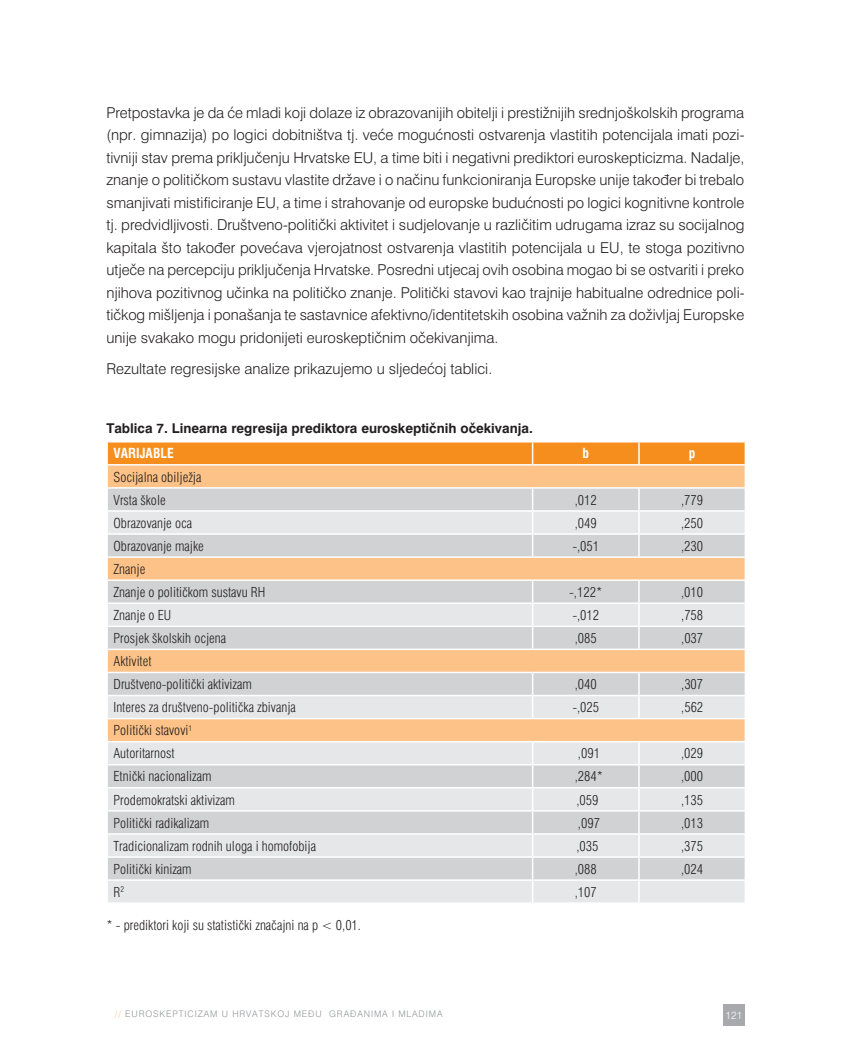
<style>
.page{position:relative;width:851px;height:1063px;background:#fff}
.page>*{position:absolute;margin:0;border:0;box-sizing:border-box;transform-origin:0 0}
.t1{font:15px/22.5px "HR Swiss 721 Light BT";color:#231f20;text-align:justify}
.t2{font:13.5px/23.1px "HR Swiss 721 Light Condensed BT";color:#231f20}
.t3{font:13.5px "HR Swiss 721 Bold BT";color:#231f20}
.t4{font:13.5px "HR Swiss 721 Bold Condensed BT";color:#fff}
.t5{font:10.5px "HR Swiss 721 Light BT";color:#fff}
.t6{font:9px "HR Swiss 721 Light BT";letter-spacing:.1em;color:#939598}
.s1{color:#fcc287}
</style>
<div class="page">
<div style="left:723px;top:1004px;width:21px;height:21px;background:#a8a9ad"></div>
<div style="left:108px;top:466px;width:636px;height:21px;background:#fcc287"></div>
<div style="left:108px;top:489px;width:636px;height:21px;background:#d1d2d4"></div>
<svg style="left:108px;top:512px;width:636px;height:390px;background:#e1d8cf"></svg>
<div style="left:107px;top:442px;width:638px;height:22px;background:#f68e1e"></div>
<hr style="left:744px;top:443px;width:2px;height:21px;background:#fff">
<hr style="left:531px;top:489px;width:2px;height:21px;background:#fff">
<hr style="left:531px;top:512px;width:2px;height:21px;background:#fff">
<hr style="left:106px;top:533px;width:426px;height:2px;background:#fff">
<hr style="left:532px;top:533px;width:107px;height:2px;background:#fff">
<hr style="left:531px;top:535px;width:2px;height:21px;background:#fff">
<hr style="left:639px;top:533px;width:107px;height:2px;background:#fff">
<svg style="left:638px;top:489px;width:1px;height:67px"></svg>
<hr style="left:531px;top:581px;width:2px;height:22px;background:#fff">
<hr style="left:106px;top:603px;width:426px;height:1px;background:#fff">
<hr style="left:532px;top:603px;width:107px;height:1px;background:#fff">
<hr style="left:531px;top:604px;width:2px;height:22px;background:#fff">
<hr style="left:639px;top:603px;width:107px;height:1px;background:#fff">
<hr style="left:106px;top:626px;width:426px;height:1px;background:#fff">
<hr style="left:532px;top:626px;width:107px;height:1px;background:#fff">
<hr style="left:531px;top:627px;width:2px;height:22px;background:#fff">
<hr style="left:639px;top:626px;width:107px;height:1px;background:#fff">
<svg style="left:638px;top:581px;width:1px;height:68px"></svg>
<hr style="left:531px;top:673px;width:2px;height:22px;background:#fff">
<hr style="left:106px;top:695px;width:426px;height:1px;background:#fff">
<hr style="left:532px;top:695px;width:107px;height:1px;background:#fff">
<hr style="left:531px;top:696px;width:2px;height:22px;background:#fff">
<hr style="left:639px;top:695px;width:107px;height:1px;background:#fff">
<svg style="left:638px;top:673px;width:1px;height:45px"></svg>
<hr style="left:531px;top:742px;width:2px;height:22px;background:#fff">
<hr style="left:106px;top:764px;width:426px;height:1px;background:#fff">
<hr style="left:532px;top:764px;width:107px;height:1px;background:#fff">
<hr style="left:531px;top:765px;width:2px;height:22px;background:#fff">
<hr style="left:639px;top:764px;width:107px;height:1px;background:#fff">
<hr style="left:106px;top:787px;width:426px;height:2px;background:#fff">
<hr style="left:532px;top:787px;width:107px;height:2px;background:#fff">
<hr style="left:531px;top:789px;width:2px;height:21px;background:#fff">
<hr style="left:639px;top:787px;width:107px;height:2px;background:#fff">
<hr style="left:106px;top:810px;width:426px;height:2px;background:#fff">
<hr style="left:532px;top:810px;width:107px;height:2px;background:#fff">
<hr style="left:531px;top:812px;width:2px;height:21px;background:#fff">
<hr style="left:639px;top:810px;width:107px;height:2px;background:#fff">
<hr style="left:106px;top:833px;width:426px;height:2px;background:#fff">
<hr style="left:532px;top:833px;width:107px;height:2px;background:#fff">
<hr style="left:531px;top:835px;width:2px;height:21px;background:#fff">
<hr style="left:639px;top:833px;width:107px;height:2px;background:#fff">
<hr style="left:106px;top:856px;width:426px;height:2px;background:#fff">
<hr style="left:532px;top:856px;width:107px;height:2px;background:#fff">
<hr style="left:531px;top:858px;width:2px;height:21px;background:#fff">
<hr style="left:639px;top:856px;width:107px;height:2px;background:#fff">
<hr style="left:106px;top:879px;width:426px;height:2px;background:#fff">
<hr style="left:532px;top:879px;width:107px;height:2px;background:#fff">
<hr style="left:531px;top:881px;width:2px;height:21px;background:#fff">
<hr style="left:639px;top:879px;width:107px;height:2px;background:#fff">
<svg style="left:638px;top:742px;width:1px;height:160px"></svg>
<hr style="left:106px;top:556px;width:426px;height:2px;background:#fff">
<hr style="left:532px;top:556px;width:107px;height:2px;background:#fff">
<hr style="left:639px;top:556px;width:107px;height:2px;background:#fff">
<hr style="left:106px;top:579px;width:426px;height:2px;background:#fff">
<hr style="left:532px;top:579px;width:107px;height:2px;background:#fff">
<hr style="left:639px;top:579px;width:107px;height:2px;background:#fff">
<hr style="left:106px;top:649px;width:426px;height:1px;background:#fff">
<hr style="left:532px;top:649px;width:107px;height:1px;background:#fff">
<hr style="left:639px;top:649px;width:107px;height:1px;background:#fff">
<hr style="left:106px;top:672px;width:426px;height:1px;background:#fff">
<hr style="left:532px;top:672px;width:107px;height:1px;background:#fff">
<hr style="left:639px;top:672px;width:107px;height:1px;background:#fff">
<hr style="left:106px;top:718px;width:426px;height:1px;background:#fff">
<hr style="left:532px;top:718px;width:107px;height:1px;background:#fff">
<hr style="left:639px;top:718px;width:107px;height:1px;background:#fff">
<hr style="left:106px;top:741px;width:426px;height:1px;background:#fff">
<hr style="left:532px;top:741px;width:107px;height:1px;background:#fff">
<hr style="left:639px;top:741px;width:107px;height:1px;background:#fff">
<p class="t1" style="left:106px;top:101px;width:639px">Pretpostavka je da će mladi koji dolaze iz obrazovanijih obitelji i prestižnijih srednjoškolskih programa (npr. gimnazija) po logici dobitništva tj. veće mogućnosti ostvarenja vlastitih potencijala imati pozi&shy;tivniji stav prema priključenju Hrvatske EU, a time biti i negativni prediktori euroskepticizma. Nadalje, znanje o političkom sustavu vlastite države i o načinu funkcioniranja Europske unije također bi trebalo smanjivati mistificiranje EU, a time i strahovanje od europske budućnosti po logici kognitivne kontrole tj. predvidljivosti. Društveno-politički aktivitet i sudjelovanje u različitim udrugama izraz su socijalnog kapitala što također povećava vjerojatnost ostvarenja vlastitih potencijala u EU, te stoga pozitivno utječe na percepciju priključenja Hrvatske. Posredni utjecaj ovih osobina mogao bi se ostvariti i preko njihova pozitivnog učinka na političko znanje. Politički stavovi kao trajnije habitualne odrednice poli&shy;tičkog mišljenja i ponašanja te sastavnice afektivno/identitetskih osobina važnih za doživljaj Europske unije svakako mogu pridonijeti euroskeptičnim očekivanjima.</p>
<p class="t1" style="left:106px;top:357px;width:387px">Rezultate regresijske analize prikazujemo u sljedećoj tablici.</p>
<p class="t3" style="left:106px;top:420px;width:428px">Tablica 7. Linearna regresija prediktora euroskeptičnih očekivanja.</p>
<p class="t4" style="left:113px;top:445px;width:62px">VARIJABLE</p>
<p class="t4" style="left:582px;top:445px;width:8px">b</p>
<p class="t4" style="left:688px;top:445px;width:8px">p</p>
<p class="t2" style="left:113px;top:465px;width:89px">Socijalna obilježja<br>Vrsta škole</p>
<p class="t2" style="left:574px;top:488px;width:24px">,012</p>
<p class="t2" style="left:681px;top:488px;width:24px">,779</p>
<p class="t2" style="left:113px;top:511px;width:80px">Obrazovanje oca</p>
<p class="t2" style="left:574px;top:511px;width:24px">,049</p>
<p class="t2" style="left:681px;top:511px;width:24px">,250</p>
<p class="t2" style="left:113px;top:534px;width:92px">Obrazovanje majke</p>
<p class="t2" style="left:572px;top:534px;width:28px">-,051</p>
<p class="t2" style="left:681px;top:534px;width:24px">,230</p>
<p class="t2" style="left:113px;top:557px;width:153px">Znanje<br>Znanje o političkom sustavu RH</p>
<p class="t2" style="left:569px;top:580px;width:35px">-,122*</p>
<p class="t2" style="left:681px;top:580px;width:24px">,010</p>
<p class="t2" style="left:113px;top:603px;width:59px">Znanje o EU</p>
<p class="t2" style="left:572px;top:603px;width:28px">-,012</p>
<p class="t2" style="left:681px;top:603px;width:24px">,758</p>
<p class="t2" style="left:113px;top:627px;width:114px">Prosjek školskih ocjena</p>
<p class="t2" style="left:574px;top:627px;width:24px">,085</p>
<p class="t2" style="left:681px;top:627px;width:24px">,037</p>
<p class="t2" style="left:113px;top:650px;width:140px">Aktivitet<br>Društveno-politički aktivizam</p>
<p class="t2" style="left:574px;top:673px;width:24px">,040</p>
<p class="t2" style="left:681px;top:673px;width:24px">,307</p>
<p class="t2" style="left:113px;top:696px;width:184px">Interes za društveno-politička zbivanja</p>
<p class="t2" style="left:572px;top:696px;width:28px">-,025</p>
<p class="t2" style="left:681px;top:696px;width:24px">,562</p>
<p class="t2" style="left:113px;top:719px;width:80px">Politički stavovi<sup>1<br></sup>Autoritarnost</p>
<p class="t2" style="left:578px;top:742px;width:24px">,091</p>
<p class="t2" style="left:681px;top:742px;width:24px">,029</p>
<p class="t2" style="left:113px;top:765px;width:99px">Etnički nacionalizam</p>
<p class="t2" style="left:574px;top:765px;width:30px">,284*</p>
<p class="t2" style="left:681px;top:765px;width:24px">,000</p>
<p class="t2" style="left:113px;top:788px;width:123px">Prodemokratski aktivizam</p>
<p class="t2" style="left:576px;top:788px;width:24px">,059</p>
<p class="t2" style="left:681px;top:788px;width:24px">,135</p>
<p class="t2" style="left:113px;top:811px;width:97px">Politički radikalizam</p>
<p class="t2" style="left:578px;top:811px;width:24px">,097</p>
<p class="t2" style="left:681px;top:811px;width:24px">,013</p>
<p class="t2" style="left:113px;top:834px;width:204px">Tradicionalizam rodnih uloga i homofobija</p>
<p class="t2" style="left:576px;top:834px;width:24px">,035</p>
<p class="t2" style="left:681px;top:834px;width:24px">,375</p>
<p class="t2" style="left:113px;top:857px;width:80px">Politički kinizam</p>
<p class="t2" style="left:574px;top:857px;width:24px">,088</p>
<p class="t2" style="left:681px;top:857px;width:24px">,024</p>
<p class="t2" style="left:113px;top:880px;width:12px">R<sup>2</sup></p>
<p class="t2" style="left:574px;top:880px;width:24px">,107</p>
<p class="t2" style="left:106px;top:914px;width:256px">* - prediktori koji su statistički značajni na p &lt; 0,01.</p>
<p class="t6" style="left:115px;top:1008px;width:329px"><span class="s1">//</span> EUROSKEPTICIZAM U HRVATSKOJ MEĐU GRAĐANIMA I MLADIMA</p>
<p class="t5" style="left:725px;top:1008px;width:18px">121</p>
</div>
